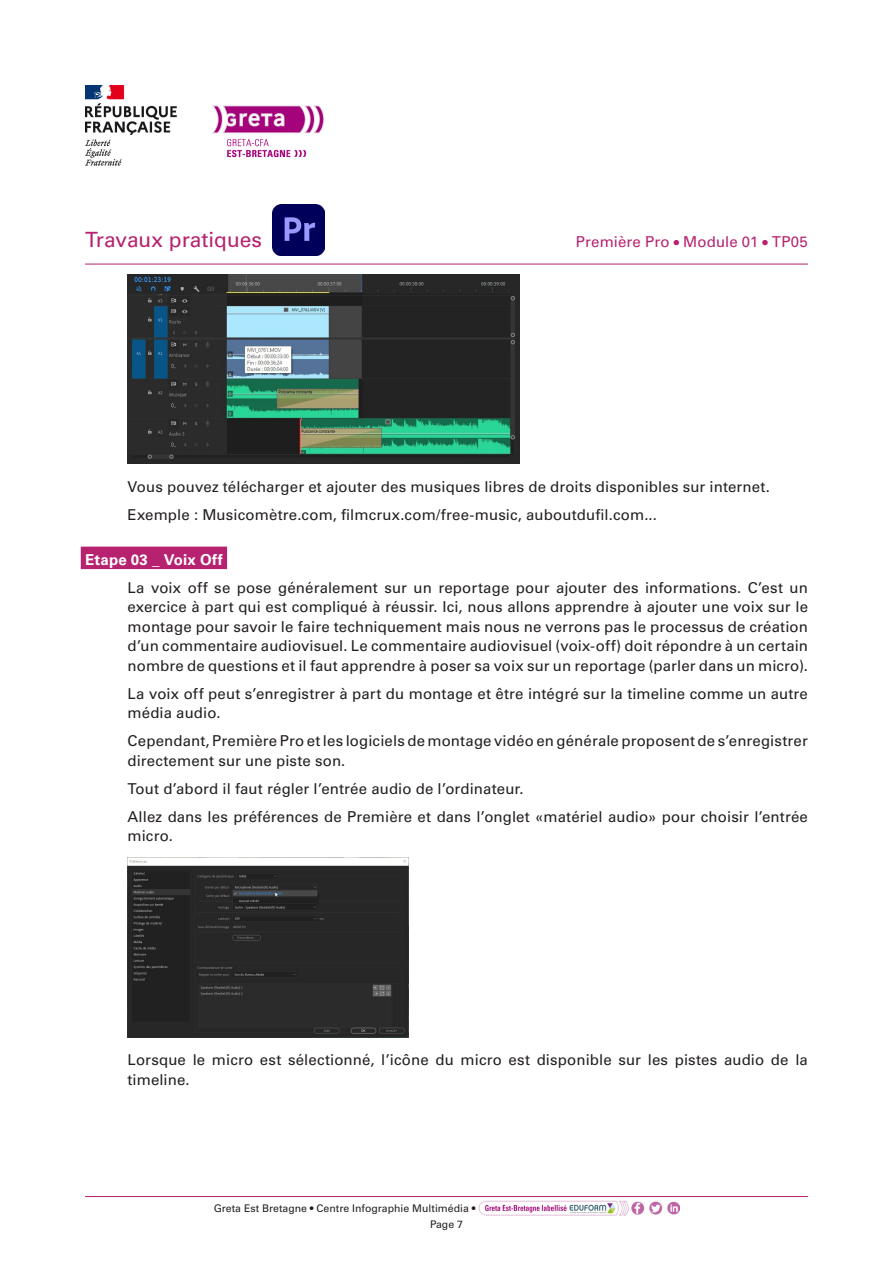
<style>
.page{position:relative;width:893px;height:1263px;background:#fff}
.page>*{position:absolute;margin:0;border:0;box-sizing:border-box;transform-origin:0 0}
.t1{font:21px "Univers LT Std";letter-spacing:-.005em;color:#b62270}
.Texte_courant_retrai{font:15px/19.5px "Univers LT Std";letter-spacing:.01em;color:#231f20}
.t2{font:15px "Univers LT Std";letter-spacing:.005em;color:#b62270}
.titres-fiche-suivi{font:700 15px "Univers LT Std";letter-spacing:.015em;color:#fff}
.t3{font:10.5px/16.2px "Univers LT Std";color:#231f20}
</style>
<div class="page">
<hr style="left:85px;top:264px;width:723px;height:1px;background:#b62270">
<img style="left:273px;top:205px;width:52px;height:50px">
<img style="left:85px;top:85px;width:239px;height:80px">
<hr style="left:85px;top:1196px;width:723px;height:1px;background:#b62270">
<img style="left:478px;top:1200px;width:201px;height:16px">
<div style="left:81px;top:547px;width:146px;height:22px;background:#b62270"></div>
<img style="left:128px;top:274px;width:391px;height:190px">
<img style="left:128px;top:860px;width:280px;height:177px">
<h1 class="t1" style="left:85px;top:227px;width:178px">Travaux pratiques</h1>
<p class="t2" style="left:576px;top:232px;width:233px">Première Pro • Module 01 • TP05</p>
<p class="Texte_courant_retrai" style="left:128px;top:477px;width:644px">Vous pouvez télécharger et ajouter des musiques libres de droits disponibles sur internet.</p>
<p class="Texte_courant_retrai" style="left:128px;top:505px;width:531px">Exemple : Musicomètre.com, filmcrux.com/free-music, auboutdufil.com...</p>
<p class="titres-fiche-suivi" style="left:85px;top:551px;width:139px">Etape 03 _ Voix Off</p>
<p class="Texte_courant_retrai" style="left:128px;top:578px;width:682px;text-align:justify">La voix off se pose généralement sur un reportage pour ajouter des informations. C’est un exercice à part qui est compliqué à réussir. Ici, nous allons apprendre à ajouter une voix sur le montage pour savoir le faire techniquement mais nous ne verrons pas le processus de création d’un commentaire audiovisuel. Le commentaire audiovisuel (voix-off) doit répondre à un certain nombre de questions et il faut apprendre à poser sa voix sur un reportage (parler dans un micro).</p>
<p class="Texte_courant_retrai" style="left:128px;top:684px;width:682px">La voix off peut s’enregistrer à part du montage et être intégré sur la timeline comme un autre média audio.</p>
<p class="Texte_courant_retrai" style="left:128px;top:731px;width:682px">Cependant, Première Pro et les logiciels de montage vidéo en générale proposent de s’enregistrer directement sur une piste son.</p>
<p class="Texte_courant_retrai" style="left:128px;top:779px;width:398px">Tout d’abord il faut régler l’entrée audio de l’ordinateur.</p>
<p class="Texte_courant_retrai" style="left:128px;top:807px;width:682px">Allez dans les préférences de Première et dans l’onglet «matériel audio» pour choisir l’entrée micro.</p>
<p class="Texte_courant_retrai" style="left:128px;top:1050px;width:682px">Lorsque le micro est sélectionné, l’icône du micro est disponible sur les pistes audio de la timeline.</p>
<p class="t3" style="left:430px;top:1200px;width:47px;text-indent:-216px">Greta Est Bretagne • Centre Infographie Multimédia •<br>Page 7</p>
</div>
